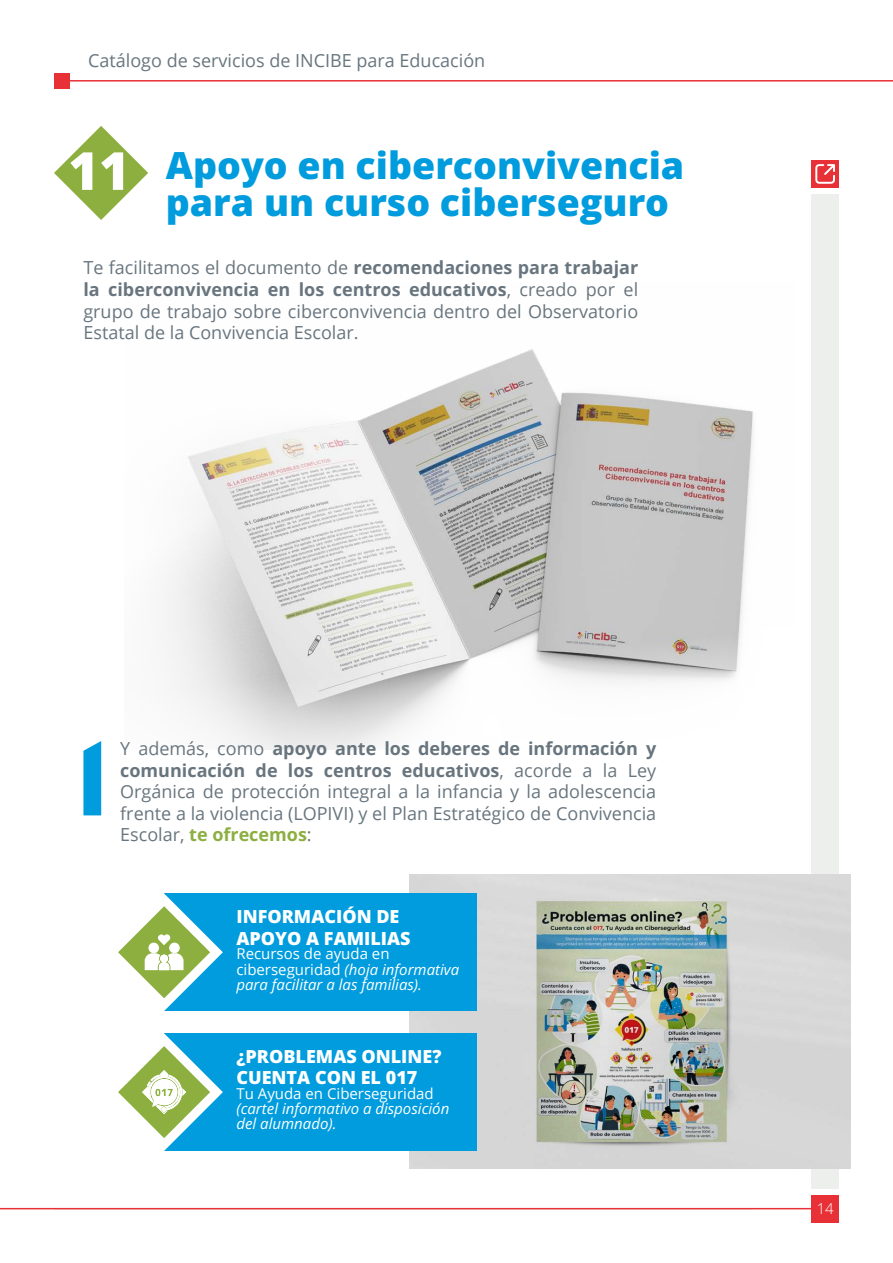
<style>
.page{position:relative;width:893px;height:1263px;background:#fff}
.page>*{position:absolute;margin:0;border:0;box-sizing:border-box;transform-origin:0 0}
.t1{font:800 52.5px "Open Sans";color:#fff}
.t2{font:800 37.5px/37.5px "Open Sans";color:#009cdd}
.t3{font:18px/21.6px "Open Sans";color:#68757e;text-align:justify}
.t4{font:800 18px/21.6px "Open Sans";color:#fff}
.t5{font:italic 15px/15px "Open Sans";color:#fff}
.t6{font:15px "Open Sans";color:#fff}
.t7{font:300 15px "Open Sans";color:#fff}
.s1{font-weight:700}
.s2{font-weight:700;color:#8caf40}
.s3{font-style:normal}
</style>
<div class="page">
<hr style="left:54px;top:1209px;width:697px;height:1px;background:#edefed">
<hr style="left:54px;top:80px;width:839px;height:2px;background:#e73137">
<hr style="left:0;top:1208px;width:834px;height:1px;background:#e73137">
<div style="left:54px;top:73px;width:15px;height:15px;background:#e73137"></div>
<div style="left:811px;top:1195px;width:28px;height:27px;background:#e73137"></div>
<div style="left:811px;top:194px;width:28px;height:994px;background:#edefed"></div>
<img style="left:410px;top:874px;width:440px;height:294px">
<svg style="left:54px;top:126px;width:94px;height:94px"></svg>
<div style="left:811px;top:160px;width:28px;height:28px;background:#e73137"></div>
<svg style="left:815px;top:164px;width:20px;height:20px"></svg>
<img style="left:164px;top:349px;width:589px;height:400px">
<svg style="left:83px;top:741px;width:18px;height:74px"></svg>
<div style="left:164px;top:893px;width:312px;height:118px;background:#009cdd"></div>
<div style="left:164px;top:1033px;width:312px;height:118px;background:#009cdd"></div>
<svg style="left:118px;top:893px;width:105px;height:118px"></svg>
<svg style="left:118px;top:1033px;width:105px;height:118px"></svg>
<p class="t3" style="left:88px;top:49px;width:399px">Catálogo de servicios de INCIBE para Educación</p>
<h2 class="t2" style="left:166px;top:145px;width:520px">Apoyo en ciberconvivencia para un curso ciberseguro</h2>
<p class="t3" style="left:83px;top:257px;width:556px">Te facilitamos el documento de <span class="s1">recomendaciones para trabajar la ciberconvivencia en los centros educativos</span>, creado por el grupo de trabajo sobre ciberconvivencia dentro del Observatorio Estatal de la Convivencia Escolar.</p>
<h1 class="t1" style="left:68px;top:131px;width:63px">11</h1>
<p class="t3" style="left:120px;top:737px;width:538px">Y además, como <span class="s1">apoyo ante los deberes de información y comunicación de los centros educativos</span>, acorde a la Ley Orgánica de protección integral a la infancia y la adolescencia frente a la violencia (LOPIVI) y el Plan Estratégico de Convivencia Escolar, <span class="s2">te ofrecemos</span>:</p>
<p class="t4" style="left:236px;top:905px;width:176px">INFORMACIÓN DE<br>APOYO A FAMILIAS</p>
<p class="t5" style="left:236px;top:946px;width:224px"><span class="s3">Recursos de ayuda en ciberseguridad</span> (hoja informativa para facilitar a las familias).</p>
<p class="t4" style="left:236px;top:1045px;width:207px">¿PROBLEMAS ONLINE?<br>CUENTA CON EL 017</p>
<p class="t6" style="left:236px;top:1083px;width:199px">Tu Ayuda en Ciberseguridad</p>
<p class="t5" style="left:236px;top:1101px;width:214px">(cartel informativo a disposición del alumnado).</p>
<p class="t7" style="left:817px;top:1198px;width:19px">14</p>
</div>
